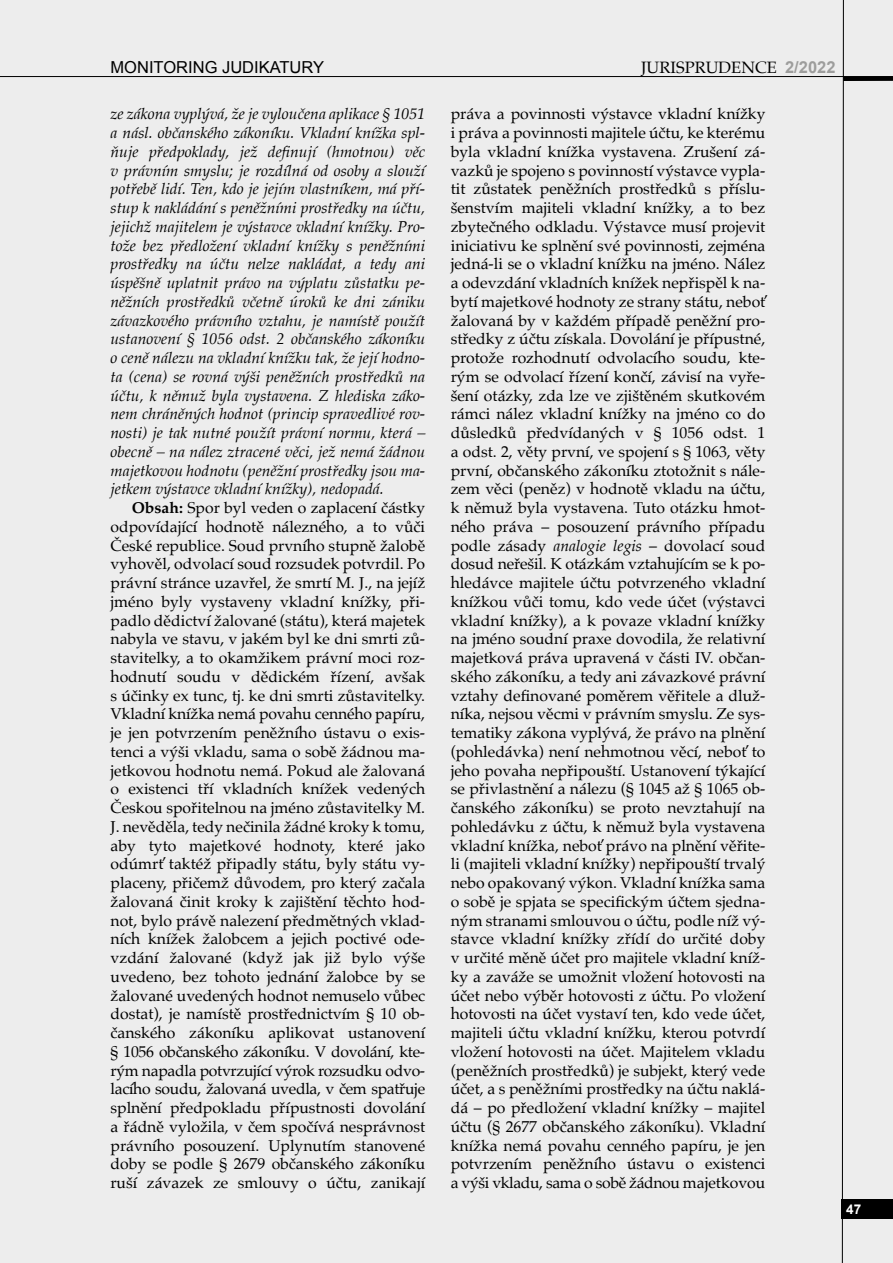
<style>
.page{position:relative;width:893px;height:1263px;background:#ededed}
.page>*{position:absolute;margin:0;border:0;box-sizing:border-box;transform-origin:0 0}
.t1{font:16.5px "Arial";color:#000}
.t2{font:16.5px "Palatino";color:#000}
.t3{font:15.75px/18.8px "Palatino";color:#000;text-align:justify}
.t4{font:italic 15.75px/18.8px "Palatino";color:#000;text-align:justify}
.t5{font:700 13.5px "Arial";color:#fff}
.s1{font-family:"Arial";font-weight:700;color:#9d9d9c}
.s2{font-weight:700}
.s3{font-style:italic}
</style>
<div class="page">
<svg style="left:842px;top:0;width:2px;height:1263px;background:#767676"></svg>
<hr style="left:0;top:76px;width:893px;height:1px;background:#000">
<hr style="left:843px;top:77px;width:50px;height:4px;background:#000">
<div style="left:842px;top:1199px;width:51px;height:19px;background:#000"></div>
<p class="t1" style="left:111px;top:57px;width:215px">MONITORING JUDIKATURY</p>
<p class="t2" style="left:641px;top:54px;width:196px">JURISPRUDENCE <span class="s1">2/2022</span></p>
<p class="t4" style="left:111px;top:104px;width:316px">ze zákona vyplývá, že je vyloučena aplikace § 1051 a násl. občanského zákoníku. Vkladní knížka spl&shy;ňuje předpoklady, jež definují (hmotnou) věc v právním smyslu; je rozdílná od osoby a slouží potřebě lidí. Ten, kdo je jejím vlastníkem, má pří&shy;stup k nakládání s peněžními prostředky na účtu, jejichž majitelem je výstavce vkladní knížky. Pro&shy;tože bez předložení vkladní knížky s peněžními prostředky na účtu nelze nakládat, a tedy ani úspěšně uplatnit právo na výplatu zůstatku pe&shy;něžních prostředků včetně úroků ke dni zániku závazkového právního vztahu, je namístě použít ustanovení § 1056 odst. 2 občanského zákoníku o ceně nálezu na vkladní knížku tak, že její hodno&shy;ta (cena) se rovná výši peněžních prostředků na účtu, k němuž byla vystavena. Z hlediska záko&shy;nem chráněných hodnot (princip spravedlivé rov&shy;nosti) je tak nutné použít právní normu, která – obecně – na nález ztracené věci, jež nemá žádnou majetkovou hodnotu (peněžní prostředky jsou ma&shy;jetkem výstavce vkladní knížky), nedopadá.</p>
<p class="t3" style="left:111px;top:498px;width:316px;text-indent:21px"><span class="s2">Obsah:</span> Spor byl veden o zaplacení částky odpovídající hodnotě nálezného, a to vůči České republice. Soud prvního stupně žalobě vyhověl, odvolací soud rozsudek potvrdil. Po právní stránce uzavřel, že smrtí M. J., na jejíž jméno byly vystaveny vkladní knížky, při&shy;padlo dědictví žalované (státu), která majetek nabyla ve stavu, v jakém byl ke dni smrti zů&shy;stavitelky, a to okamžikem právní moci roz&shy;hodnutí soudu v dědickém řízení, avšak s účinky ex tunc, tj. ke dni smrti zůstavitelky.<br>Vkladní knížka nemá povahu cenného papíru, je jen potvrzením peněžního ústavu o exis&shy;tenci a výši vkladu, sama o sobě žádnou ma&shy;jetkovou hodnotu nemá. Pokud ale žalovaná o existenci tří vkladních knížek vedených Českou spořitelnou na jméno zůstavitelky M.<br>J. nevěděla, tedy nečinila žádné kroky k tomu, aby tyto majetkové hodnoty, které jako odúmrť taktéž připadly státu, byly státu vy&shy;placeny, přičemž důvodem, pro který začala žalovaná činit kroky k zajištění těchto hod&shy;not, bylo právě nalezení předmětných vklad&shy;ních knížek žalobcem a jejich poctivé ode&shy;vzdání žalované (když jak již bylo výše uvedeno, bez tohoto jednání žalobce by se žalované uvedených hodnot nemuselo vůbec dostat), je namístě prostřednictvím § 10 ob&shy;čanského zákoníku aplikovat ustanovení § 1056 občanského zákoníku. V dovolání, kte&shy;rým napadla potvrzující výrok rozsudku odvo&shy;lacího soudu, žalovaná uvedla, v čem spatřuje splnění předpokladu přípustnosti dovolání a řádně vyložila, v čem spočívá nesprávnost právního posouzení. Uplynutím stanovené doby se podle § 2679 občanského zákoníku ruší závazek ze smlouvy o účtu, zanikají</p>
<p class="t3" style="left:451px;top:104px;width:316px">práva a povinnosti výstavce vkladní knížky i práva a povinnosti majitele účtu, ke kterému byla vkladní knížka vystavena. Zrušení zá&shy;vazků je spojeno s povinností výstavce vypla&shy;tit zůstatek peněžních prostředků s příslu&shy;šenstvím majiteli vkladní knížky, a to bez zbytečného odkladu. Výstavce musí projevit iniciativu ke splnění své povinnosti, zejména jedná-li se o vkladní knížku na jméno. Nález a odevzdání vkladních knížek nepřispěl k na&shy;bytí majetkové hodnoty ze strany státu, neboť žalovaná by v každém případě peněžní pro&shy;středky z účtu získala. Dovolání je přípustné, protože rozhodnutí odvolacího soudu, kte&shy;rým se odvolací řízení končí, závisí na vyře&shy;šení otázky, zda lze ve zjištěném skutkovém rámci nález vkladní knížky na jméno co do důsledků předvídaných v § 1056 odst. 1 a odst. 2, věty první, ve spojení s § 1063, věty první, občanského zákoníku ztotožnit s nále&shy;zem věci (peněz) v hodnotě vkladu na účtu, k němuž byla vystavena. Tuto otázku hmot&shy;ného práva – posouzení právního případu podle zásady <span class="s3">analogie legis</span> – dovolací soud dosud neřešil. K otázkám vztahujícím se k po&shy;hledávce majitele účtu potvrzeného vkladní knížkou vůči tomu, kdo vede účet (výstavci vkladní knížky), a k povaze vkladní knížky na jméno soudní praxe dovodila, že relativní majetková práva upravená v části IV. občan&shy;ského zákoníku, a tedy ani závazkové právní vztahy definované poměrem věřitele a dluž&shy;níka, nejsou věcmi v právním smyslu. Ze sys&shy;tematiky zákona vyplývá, že právo na plnění (pohledávka) není nehmotnou věcí, neboť to jeho povaha nepřipouští. Ustanovení týkající se přivlastnění a nálezu (§ 1045 až § 1065 ob&shy;čanského zákoníku) se proto nevztahují na pohledávku z účtu, k němuž byla vystavena vkladní knížka, neboť právo na plnění věřite&shy;li (majiteli vkladní knížky) nepřipouští trvalý nebo opakovaný výkon. Vkladní knížka sama o sobě je spjata se specifickým účtem sjedna&shy;ným stranami smlouvou o účtu, podle níž vý&shy;stavce vkladní knížky zřídí do určité doby v určité měně účet pro majitele vkladní kníž&shy;ky a zaváže se umožnit vložení hotovosti na účet nebo výběr hotovosti z účtu. Po vložení hotovosti na účet vystaví ten, kdo vede účet, majiteli účtu vkladní knížku, kterou potvrdí vložení hotovosti na účet. Majitelem vkladu (peněžních prostředků) je subjekt, který vede účet, a s peněžními prostředky na účtu naklá&shy;dá – po předložení vkladní knížky – majitel účtu (§ 2677 občanského zákoníku). Vkladní knížka nemá povahu cenného papíru, je jen potvrzením peněžního ústavu o existenci a výši vkladu, sama o sobě žádnou majetkovou</p>
<p class="t5" style="left:846px;top:1200px;width:17px">47</p>
</div>
